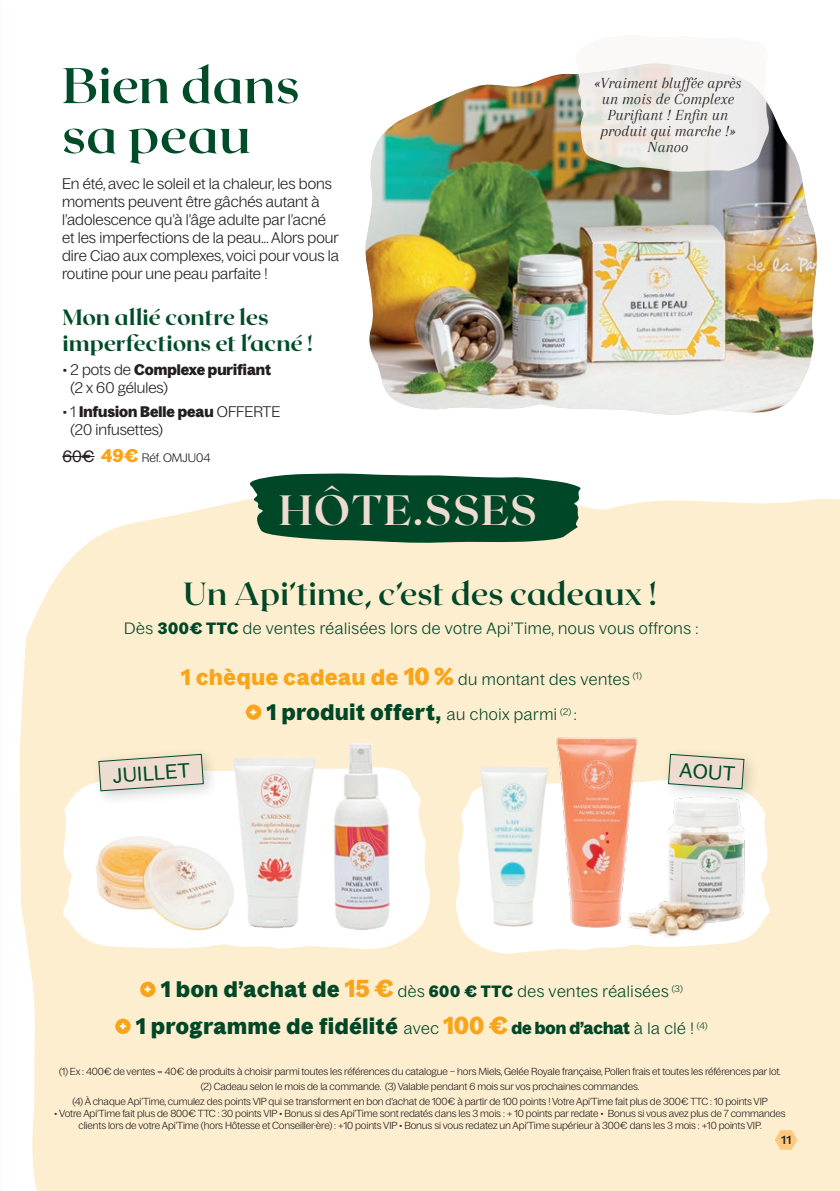
<style>
.page{position:relative;width:840px;height:1191px;background:#fff}
.page>*{position:absolute;margin:0;border:0;box-sizing:border-box;transform-origin:0 0}
.t1{font:700 50px/50px "Roxborough CF";letter-spacing:.005em;color:#004c28}
.t2{font:700 42.2px "Roxborough CF";letter-spacing:.035em;color:#eedcd0}
.t3{font:700 32px "Roxborough CF";color:#004727}
.t4{font:700 22px "Bagoss Standard";letter-spacing:.035em;color:#004727}
.t5{font:800 22px/26.4px "Roxborough CF";letter-spacing:-.01em;color:#004c28}
.t6{font:20px "Bagoss Standard";color:#004c28}
.t7{font:300 16px "Bagoss Standard";letter-spacing:.035em;color:#004727}
.TEMOIGNAGE{font:italic 16px/16px "Arapey";color:#231f20;text-align:center}
.t8{font:300 15px/18px "Bagoss Standard";color:#231f20}
.t9{font:500 13px "Today SHOP";color:#231f20}
.t10{font:700 12.6px "Bagoss Standard";color:#fff}
.t11{font:300 12px "Bagoss Standard";color:#231f20}
.t12{font:300 10px/12px "Bagoss Standard";letter-spacing:-.01em;color:#231f20;text-align:center}
.s1{font-weight:700}
.s2{font-weight:400;font-size:16px}
.s3{font-weight:700;font-size:18px;color:#f9a51b}
.s4{font-weight:700;font-size:22px;color:#f9a51b}
.s5{font-weight:700;font-size:24px;color:#f9a51b}
.s6{font-weight:300;font-size:16px}
.s7{font-weight:700;font-size:22px}
.s8{font-size:24px;color:#f9a51b}
.s9{font-size:17px}
</style>
<div class="page">
<div style="left:20px;top:499px;width:819px;height:692px;background:#fdeecf"></div>
<hr style="left:62px;top:456px;width:33px;height:1px;background:#231f20">
<div style="left:246px;top:704px;width:15px;height:16px;background:#f9a51b;border-radius:50%"></div>
<div style="left:140px;top:981px;width:15px;height:16px;background:#f9a51b;border-radius:50%"></div>
<div style="left:115px;top:1018px;width:16px;height:16px;background:#f9a51b;border-radius:50%"></div>
<svg style="left:246px;top:473px;width:337px;height:71px;background:#256042"></svg>
<img style="left:365px;top:73px;width:452px;height:342px">
<svg style="left:573px;top:63px;width:197px;height:112px;background:#deddd7"></svg>
<svg style="left:55px;top:766px;width:377px;height:185px"></svg>
<img style="left:327px;top:724px;width:70px;height:214px">
<img style="left:217px;top:748px;width:99px;height:190px">
<img style="left:87px;top:831px;width:155px;height:104px">
<div style="left:90px;top:746px;width:129px;height:61px;background:#231f20;opacity:.2"></div>
<svg style="left:98px;top:753px;width:106px;height:39px;background:#ded5c6"></svg>
<svg style="left:454px;top:778px;width:320px;height:177px"></svg>
<img style="left:472px;top:761px;width:77px;height:172px">
<img style="left:549px;top:734px;width:87px;height:202px">
<img style="left:623px;top:795px;width:134px;height:146px">
<div style="left:659px;top:746px;width:100px;height:59px;background:#231f20;opacity:.2"></div>
<svg style="left:667px;top:753px;width:77px;height:37px;background:#dcd3c4"></svg>
<svg style="left:774px;top:1130px;width:23px;height:19px"></svg>
<p class="t1" style="left:62px;top:57px;width:239px">Bien dans sa peau</p>
<p class="t8" style="left:62px;top:173px;width:278px">En été, avec le soleil et la chaleur, les bons moments peuvent être gâchés autant à l’adolescence qu’à l’âge adulte par l’acné et les imperfections de la peau... Alors pour dire Ciao aux complexes, voici pour vous la routine pour une peau parfaite !</p>
<p class="t5" style="left:62px;top:302px;width:251px">Mon allié contre les imperfections et l’acné !</p>
<p class="t8" style="left:71px;top:360px;width:202px;text-indent:-8px">• 2 pots de <span class="s1">Complexe purifiant </span>(2 x 60 gélules)</p>
<p class="t8" style="left:71px;top:401px;width:211px;text-indent:-8px">• 1 <span class="s1">Infusion Belle peau</span> OFFERTE (20 infusettes)</p>
<p class="t11" style="left:62px;top:449px;width:149px"><span class="s2">60€</span> <span class="s3">49€</span> Réf. OMJU04</p>
<p class="t2" style="left:279px;top:477px;width:259px">HÔTE.SSES</p>
<p class="TEMOIGNAGE" style="left:594px;top:75px;width:148px">«Vraiment bluffée après un mois de Complexe<br>Purifiant ! Enfin un produit qui marche !»<br>Nanoo</p>
<p class="t3" style="left:183px;top:569px;width:474px">Un Api’time, c’est des cadeaux !</p>
<p class="t7" style="left:124px;top:616px;width:575px">Dès <span class="s1">300€ TTC</span> de ventes réalisées lors de votre Api’Time, nous vous offrons :</p>
<p class="t7" style="left:181px;top:668px;width:462px"><span class="s4">1 chèque cadeau de</span> <span class="s5">10 %</span> du montant des ventes <sup>(1)</sup></p>
<p class="t10" style="left:250px;top:702px;width:9px">+</p>
<p class="t4" style="left:267px;top:696px;width:311px">1 produit offert, <span class="s6">au choix parmi</span> <sup>(2)</sup> <span class="s6">:</span></p>
<p class="t6" style="left:112px;top:761px;width:79px;rotate:-4deg">JUILLET</p>
<p class="t6" style="left:680px;top:755px;width:57px;rotate:4deg">AOUT</p>
<p class="t10" style="left:144px;top:979px;width:9px">+</p>
<p class="t7" style="left:161px;top:980px;width:523px"><span class="s7">1 bon d’achat de</span> <span class="s5">15 €</span> dès <span class="s1">600 € TTC</span> des ventes réalisées <sup>(3)</sup></p>
<p class="t10" style="left:119px;top:1016px;width:9px">+</p>
<p class="t4" style="left:136px;top:1010px;width:572px">1 programme de fidélité <span class="s6">avec</span> <span class="s8">100 €</span><span class="s9">de bon d’achat</span> <span class="s6">à la clé !</span> <sup>(4)</sup></p>
<p class="t12" style="left:59px;top:1064px;width:723px">(1) Ex : 400€ de ventes = 40€ de produits à choisir parmi toutes les références du catalogue – hors Miels, Gelée Royale française, Pollen frais et toutes les références par lot.</p>
<p class="t12" style="left:201px;top:1079px;width:440px">(2) Cadeau selon le mois de la commande. (3) Valable pendant 6 mois sur vos prochaines commandes.</p>
<p class="t12" style="left:72px;top:1094px;width:696px">(4) À chaque Api’Time, cumulez des points VIP qui se transforment en bon d’achat de 100€ à partir de 100 points ! Votre Api’Time fait plus de 300€ TTC : 10 points VIP</p>
<p class="t12" style="left:54px;top:1106px;width:732px">• Votre Api’Time fait plus de 800€ TTC : 30 points VIP • Bonus si des Api’Time sont redatés dans les 3 mois : + 10 points par redate • Bonus si vous avez plus de 7 commandes clients lors de votre Api’Time (hors Hôtesse et Conseiller·ère) : +10 points VIP • Bonus si vous redatez un Api’Time supérieur à 300€ dans les 3 mois : +10 points VIP.</p>
<h3 class="t9" style="left:780px;top:1133px;width:11px">11</h3>
</div>
